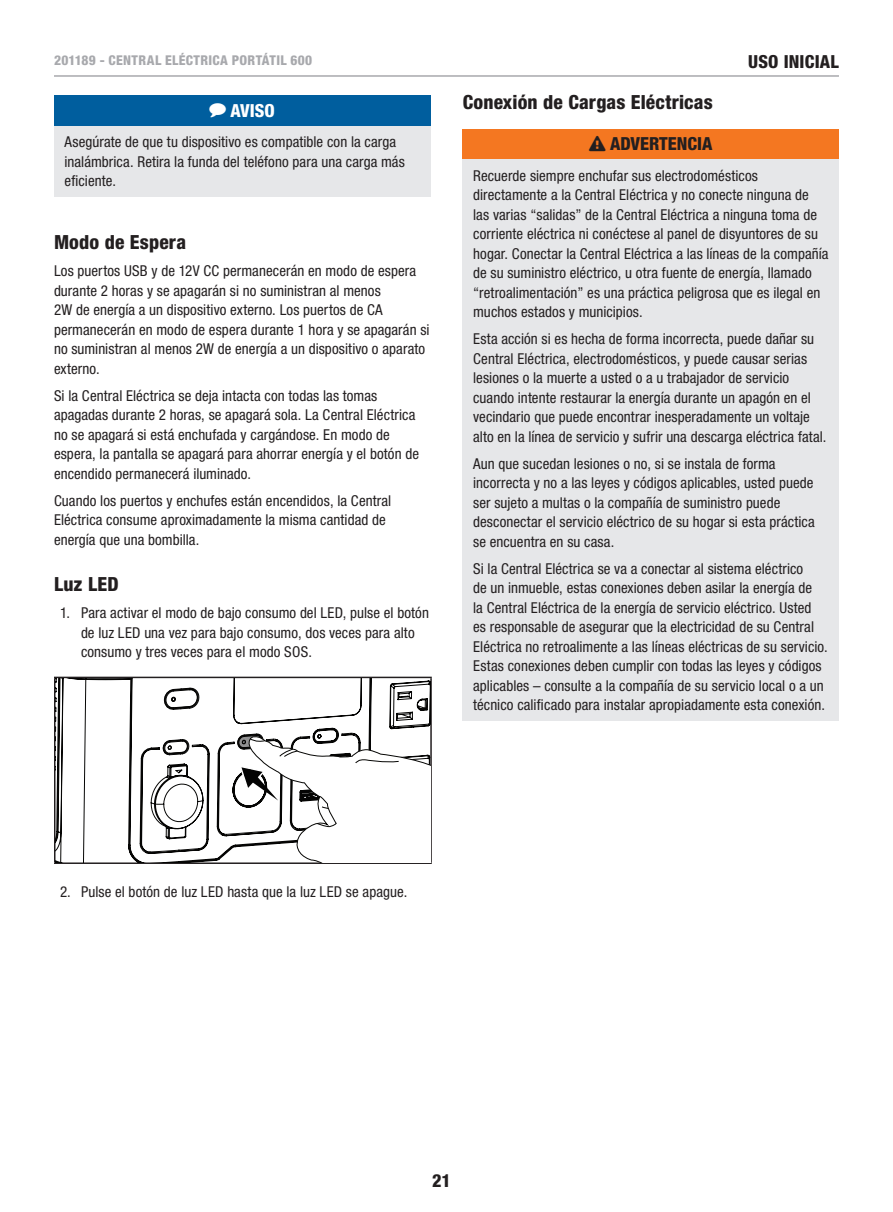
<style>
.page{position:relative;width:893px;height:1212px;background:#fff}
.page>*{position:absolute;margin:0;border:0;box-sizing:border-box;transform-origin:0 0}
.Section_Sub-Title{font:800 condensed 19.5px "Helvetica Neue LT Std";letter-spacing:.01em;color:#231f20}
.t1{font:800 condensed 18px "Helvetica Neue LT Std";color:#231f20}
.t2{font:800 condensed 18px "Helvetica Neue LT Std";color:#fff}
.Body{font:condensed 15px/19.5px "Helvetica Neue LT Std";letter-spacing:.005em;color:#231f20}
.t3{font:800 condensed 13.5px "Helvetica Neue LT Std";letter-spacing:.025em;color:#a8a9ad}
</style>
<div class="page">
<hr style="left:54px;top:75px;width:785px;height:2px;background:#a8a9ad">
<div style="left:54px;top:95px;width:376px;height:31px;background:#005e9e"></div>
<div style="left:54px;top:126px;width:376px;height:71px;background:#e6e7e9"></div>
<hr style="left:54px;top:677px;width:378px;height:1px;background:#231f20">
<hr style="left:54px;top:678px;width:2px;height:184px;background:#231f20">
<hr style="left:430px;top:678px;width:2px;height:184px;background:#231f20">
<hr style="left:54px;top:862px;width:378px;height:2px;background:#231f20">
<svg style="left:56px;top:678px;width:374px;height:184px"></svg>
<svg style="left:163px;top:739px;width:26px;height:16px"></svg>
<svg style="left:164px;top:688px;width:35px;height:22px"></svg>
<svg style="left:237px;top:734px;width:193px;height:128px"></svg>
<div style="left:463px;top:129px;width:376px;height:30px;background:#f47721"></div>
<div style="left:463px;top:159px;width:376px;height:561px;background:#e6e7e9"></div>
<p class="t3" style="left:54px;top:52px;width:93px">201189 - Central</p>
<p class="t3" style="left:165px;top:52px;width:149px">Eléctrica portÁtil 600</p>
<p class="t1" style="left:748px;top:50px;width:83px">Uso Inicial</p>
<p class="t2" style="left:209px;top:99px;width:67px">◆ AVISO</p>
<p class="Body" style="left:64px;top:132px;width:342px">Asegúrate de que tu dispositivo es compatible con la carga inalámbrica. Retira la funda del teléfono para una carga más eficiente.</p>
<p class="Section_Sub-Title" style="left:54px;top:230px;width:134px">Modo de Espera</p>
<p class="Body" style="left:54px;top:261px;width:377px">Los puertos USB y de 12V CC permanecerán en modo de espera durante 2 horas y se apagarán si no suministran al menos<br>2W de energía a un dispositivo externo. Los puertos de CA permanecerán en modo de espera durante 1 hora y se apagarán si no suministran al menos 2W de energía a un dispositivo o aparato externo.</p>
<p class="Body" style="left:54px;top:385px;width:367px">Si la Central Eléctrica se deja intacta con todas las tomas apagadas durante 2 horas, se apagará sola. La Central Eléctrica no se apagará si está enchufada y cargándose. En modo de espera, la pantalla se apagará para ahorrar energía y el botón de encendido permanecerá iluminado.</p>
<p class="Body" style="left:54px;top:490px;width:339px">Cuando los puertos y enchufes están encendidos, la Central<br>Eléctrica consume aproximadamente la misma cantidad de energía que una bombilla.</p>
<p class="Section_Sub-Title" style="left:54px;top:572px;width:66px">Luz LED</p>
<p class="Body" style="left:81px;top:603px;width:349px;text-indent:-21px">1. Para activar el modo de bajo consumo del LED, pulse el botón de luz LED una vez para bajo consumo, dos veces para alto consumo y tres veces para el modo SOS.</p>
<p class="Section_Sub-Title" style="left:463px;top:90px;width:252px">Conexión de Cargas Eléctricas</p>
<p class="t1" style="left:589px;top:133px;width:125px">❑ ADVERTENCIA</p>
<p class="Body" style="left:473px;top:165px;width:357px">Recuerde siempre enchufar sus electrodomésticos directamente a la Central Eléctrica y no conecte ninguna de las varias “salidas” de la Central Eléctrica a ninguna toma de corriente eléctrica ni conéctese al panel de disyuntores de su hogar. Conectar la Central Eléctrica a las líneas de la compañía de su suministro eléctrico, u otra fuente de energía, llamado “retroalimentación” es una práctica peligrosa que es ilegal en muchos estados y municipios.</p>
<p class="Body" style="left:473px;top:329px;width:355px">Esta acción si es hecha de forma incorrecta, puede dañar su Central Eléctrica, electrodomésticos, y puede causar serias lesiones o la muerte a usted o a u trabajador de servicio cuando intente restaurar la energía durante un apagón en el vecindario que puede encontrar inesperadamente un voltaje alto en la línea de servicio y sufrir una descarga eléctrica fatal.</p>
<p class="Body" style="left:473px;top:453px;width:343px">Aun que sucedan lesiones o no, si se instala de forma incorrecta y no a las leyes y códigos aplicables, usted puede ser sujeto a multas o la compañía de suministro puede desconectar el servicio eléctrico de su hogar si esta práctica se encuentra en su casa.</p>
<p class="Body" style="left:473px;top:558px;width:356px">Si la Central Eléctrica se va a conectar al sistema eléctrico<br>de un inmueble, estas conexiones deben asilar la energía de<br>la Central Eléctrica de la energía de servicio eléctrico. Usted es responsable de asegurar que la electricidad de su Central Eléctrica no retroalimente a las líneas eléctricas de su servicio.<br>Estas conexiones deben cumplir con todas las leyes y códigos aplicables – consulte a la compañía de su servicio local o a un técnico calificado para instalar apropiadamente esta conexión.</p>
<p class="Body" style="left:60px;top:882px;width:349px">2. Pulse el botón de luz LED hasta que la luz LED se apague.</p>
<p class="t1" style="left:432px;top:1169px;width:20px">21</p>
</div>
